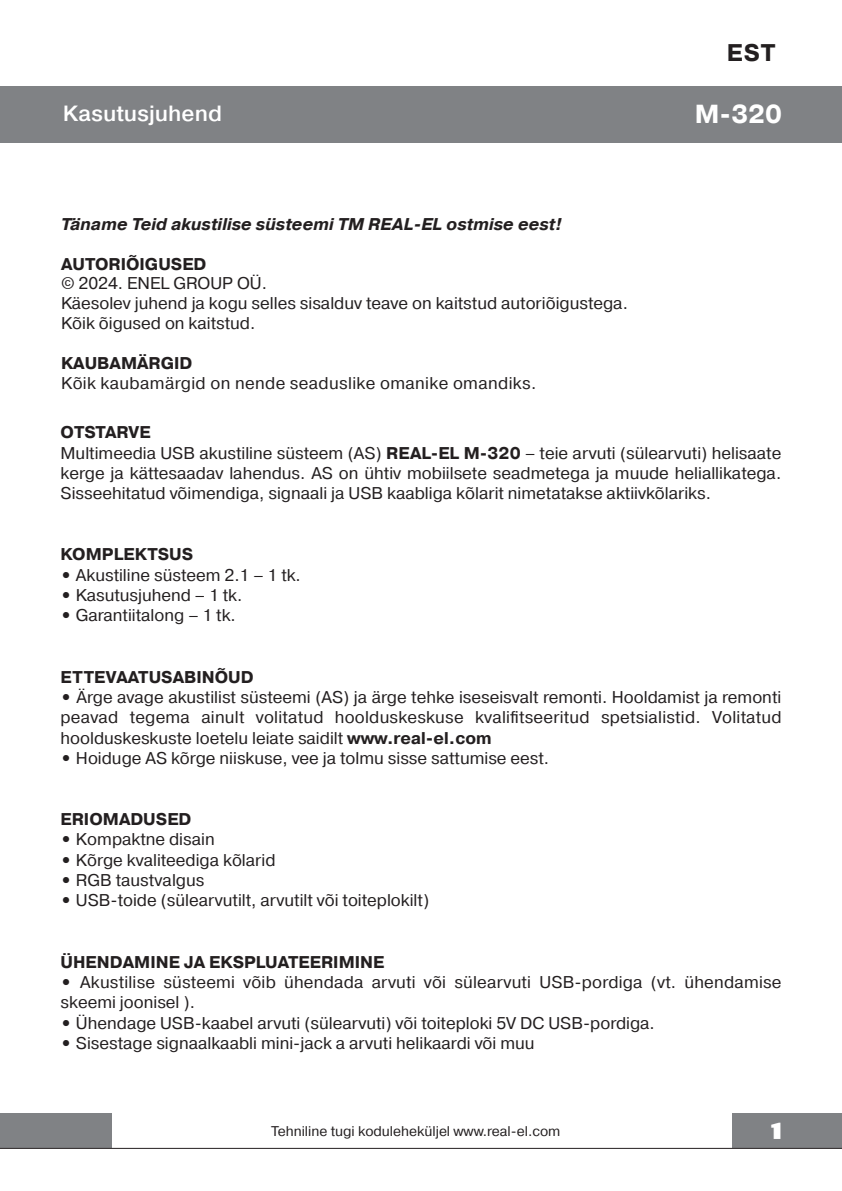
<style>
.page{position:relative;width:842px;height:1191px;background:#fff}
.page>*{position:absolute;margin:0;border:0;box-sizing:border-box;transform-origin:0 0}
.t1{font:700 26px "Pragmatica";color:#fff}
.t2{font:700 24px "Pragmatica";color:#231f20}
.t3{font:700 23.2px "Enter Sansman";color:#fff;scale:1.19 1}
.t4{font:500 22px "Pragmatica";color:#fff}
.t5{font:17px/20.4px "Pragmatica";color:#231f20}
.t6{font:700 17px "Pragmatica";color:#231f20}
.t7{font:italic 700 17px "Pragmatica";letter-spacing:.005em;color:#231f20}
.t8{font:17px "Pragmatica";letter-spacing:.02em;color:#231f20}
.t9{font:14px "Pragmatica";color:#231f20}
.s1{font-weight:700}
</style>
<div class="page">
<div style="left:732px;top:1113px;width:110px;height:35px;background:#808285"></div>
<div style="left:0;top:1113px;width:111px;height:35px;background:#808285"></div>
<div style="left:0;top:86px;width:842px;height:57px;background:#808285"></div>
<hr style="left:0;top:1148px;width:842px;height:1px;background:#231f20">
<h2 class="t2" style="left:727px;top:37px;width:50px">EST</h2>
<p class="t4" style="left:63px;top:99px;width:161px">Kasutusjuhend</p>
<h1 class="t1" style="left:695px;top:97px;width:89px">M-320</h1>
<p class="t7" style="left:61px;top:213px;width:502px">Täname Teid akustilise süsteemi TM REAL-EL ostmise eest!</p>
<p class="t6" style="left:61px;top:253px;width:147px">AUTORIÕIGUSED</p>
<p class="t5" style="left:61px;top:274px;width:568px;line-height:19.8px">© 2024. ENEL GROUP OÜ.<br>Käesolev juhend ja kogu selles sisalduv teave on kaitstud autoriõigustega.<br>Kõik õigused on kaitstud.</p>
<p class="t6" style="left:61px;top:352px;width:133px">KAUBAMÄRGID</p>
<p class="t8" style="left:61px;top:372px;width:477px">Kõik kaubamärgid on nende seaduslike omanike omandiks.</p>
<p class="t5" style="left:61px;top:422px;width:722px"><span class="s1">OTSTARVE<br></span>Multimeedia USB akustiline süsteem (AS) <span class="s1">REAL-EL M-320</span> – teie arvuti (sülearvuti) helisaate kerge ja kättesaadav lahendus. AS on ühtiv mobiilsete seadmetega ja muude heliallikatega.<br>Sisseehitatud võimendiga, signaali ja USB kaabliga kõlarit nimetatakse aktiivkõlariks.</p>
<p class="t6" style="left:61px;top:543px;width:134px">KOMPLEKTSUS</p>
<p class="t5" style="left:61px;top:565px;width:242px"><span class="s1">•</span> Akustiline süsteem 2.1 – 1 tk.</p>
<p class="t5" style="left:61px;top:585px;width:183px"><span class="s1">•</span> Kasutusjuhend – 1 tk.</p>
<p class="t5" style="left:61px;top:606px;width:177px"><span class="s1">•</span> Garantiitalong – 1 tk.</p>
<p class="t6" style="left:61px;top:665px;width:195px">ETTEVAATUSABINÕUD</p>
<p class="t5" style="left:61px;top:687px;width:723px;text-align:justify"><span class="s1">•</span> Ärge avage akustilist süsteemi (AS) ja ärge tehke iseseisvalt remonti. Hooldamist ja remonti peavad tegema ainult volitatud hoolduskeskuse kvalifitseeritud spetsialistid. Volitatud hoolduskeskuste loetelu leiate saidilt <span class="s1">www.real-el.com</span></p>
<p class="t5" style="left:61px;top:748px;width:490px"><span class="s1">•</span> Hoiduge AS kõrge niiskuse, vee ja tolmu sisse sattumise eest.</p>
<p class="t6" style="left:61px;top:808px;width:132px">ERIOMADUSED</p>
<p class="t5" style="left:61px;top:829px;width:156px"><span class="s1">•</span> Kompaktne disain</p>
<p class="t5" style="left:61px;top:850px;width:217px"><span class="s1">•</span> Kõrge kvaliteediga kõlarid</p>
<p class="t5" style="left:61px;top:870px;width:145px"><span class="s1">•</span> RGB taustvalgus</p>
<p class="t5" style="left:61px;top:890px;width:370px"><span class="s1">•</span> USB-toide (sülearvutilt, arvutilt või toiteplokilt)</p>
<p class="t6" style="left:61px;top:950px;width:325px">ÜHENDAMINE JA EKSPLUATEERIMINE</p>
<p class="t5" style="left:61px;top:972px;width:722px"><span class="s1">•</span> Akustilise süsteemi võib ühendada arvuti või sülearvuti USB-pordiga (vt. ühendamise skeemi joonisel ).</p>
<p class="t5" style="left:61px;top:1013px;width:596px"><span class="s1">•</span> Ühendage USB-kaabel arvuti (sülearvuti) või toiteploki 5V DC USB-pordiga.</p>
<p class="t5" style="left:61px;top:1033px;width:476px"><span class="s1">•</span> Sisestage signaalkaabli mini-jack a arvuti helikaardi või muu</p>
<p class="t9" style="left:271px;top:1122px;width:291px">Tehniline tugi koduleheküljel www.real-el.com</p>
<h3 class="t3" style="left:766px;top:1118px;width:14px">1</h3>
</div>
